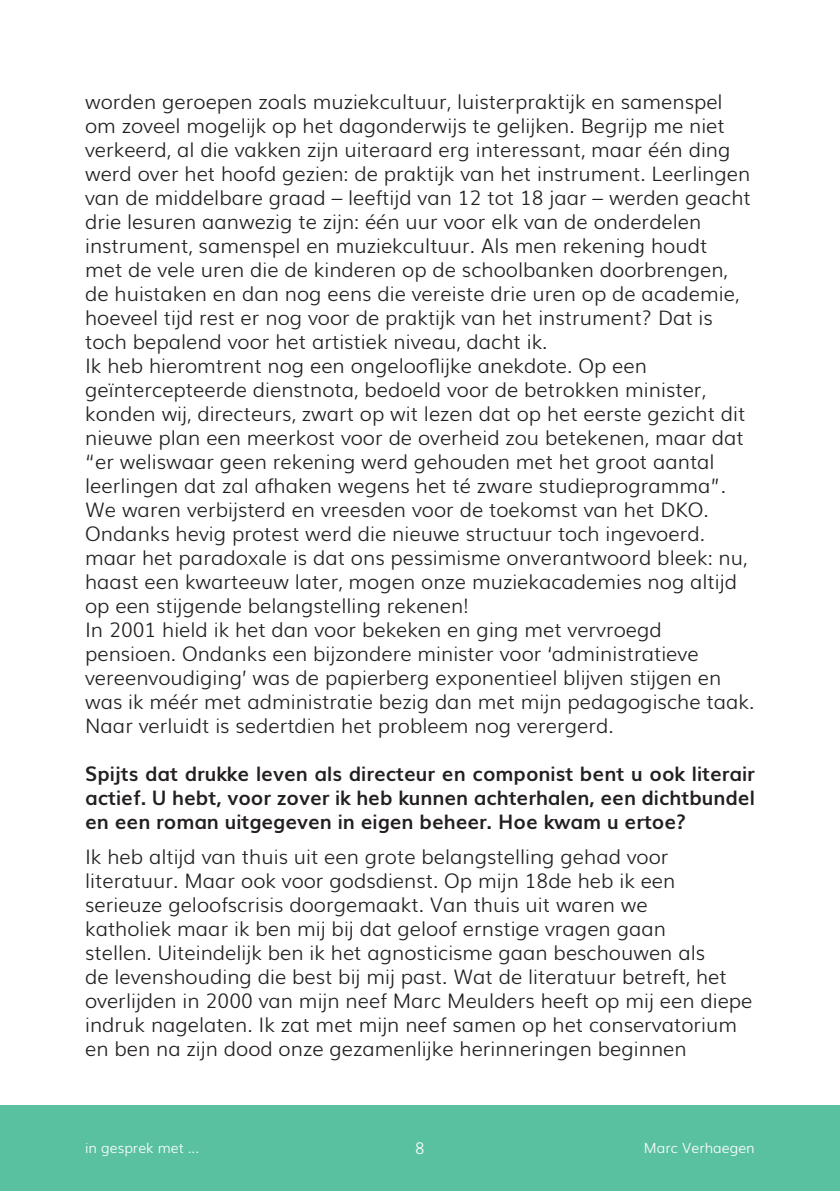
<style>
.page{position:relative;width:840px;height:1191px;background:#fff}
.page>*{position:absolute;margin:0;border:0;box-sizing:border-box;transform-origin:0 0}
.t1{font:300 20px/24px "Muli";color:#231f20}
.t2{font:700 20px/24px "Muli";color:#231f20;text-align:justify}
.t3{font:300 16px "Muli";color:#fff}
.t4{font:300 14px "Muli";color:#fff}
</style>
<div class="page">
<div style="left:0;top:1106px;width:839px;height:85px;background:#5ac1a0"></div>
<p class="t1" style="left:85px;top:88px;width:670px">worden geroepen zoals muziekcultuur, luisterpraktijk en samenspel om zoveel mogelijk op het dagonderwijs te gelijken. Begrijp me niet verkeerd, al die vakken zijn uiteraard erg interessant, maar één ding werd over het hoofd gezien: de praktijk van het instrument. Leerlingen van de middelbare graad – leeftijd van 12 tot 18 jaar – werden geacht drie lesuren aanwezig te zijn: één uur voor elk van de onderdelen instrument, samenspel en muziekcultuur. Als men rekening houdt<br>met de vele uren die de kinderen op de schoolbanken doorbrengen, de huistaken en dan nog eens die vereiste drie uren op de academie, hoeveel tijd rest er nog voor de praktijk van het instrument? Dat is toch bepalend voor het artistiek niveau, dacht ik.<br>Ik heb hieromtrent nog een ongelooflijke anekdote. Op een geïntercepteerde dienstnota, bedoeld voor de betrokken minister, konden wij, directeurs, zwart op wit lezen dat op het eerste gezicht dit nieuwe plan een meerkost voor de overheid zou betekenen, maar dat “er weliswaar geen rekening werd gehouden met het groot aantal leerlingen dat zal afhaken wegens het té zware studieprogramma”.<br>We waren verbijsterd en vreesden voor de toekomst van het DKO.<br>Ondanks hevig protest werd die nieuwe structuur toch ingevoerd. maar het paradoxale is dat ons pessimisme onverantwoord bleek: nu, haast een kwarteeuw later, mogen onze muziekacademies nog altijd op een stijgende belangstelling rekenen!<br>In 2001 hield ik het dan voor bekeken en ging met vervroegd pensioen. Ondanks een bijzondere minister voor ‘administratieve vereenvoudiging’ was de papierberg exponentieel blijven stijgen en was ik méér met administratie bezig dan met mijn pedagogische taak.<br>Naar verluidt is sedertdien het probleem nog verergerd.</p>
<p class="t2" style="left:85px;top:760px;width:671px">Spijts dat drukke leven als directeur en componist bent u ook literair actief. U hebt, voor zover ik heb kunnen achterhalen, een dichtbundel en een roman uitgegeven in eigen beheer. Hoe kwam u ertoe?</p>
<p class="t1" style="left:85px;top:843px;width:668px">Ik heb altijd van thuis uit een grote belangstelling gehad voor literatuur. Maar ook voor godsdienst. Op mijn 18de heb ik een serieuze geloofscrisis doorgemaakt. Van thuis uit waren we<br>katholiek maar ik ben mij bij dat geloof ernstige vragen gaan<br>stellen. Uiteindelijk ben ik het agnosticisme gaan beschouwen als<br>de levenshouding die best bij mij past. Wat de literatuur betreft, het overlijden in 2000 van mijn neef Marc Meulders heeft op mij een diepe indruk nagelaten. Ik zat met mijn neef samen op het conservatorium en ben na zijn dood onze gezamenlijke herinneringen beginnen</p>
<p class="t4" style="left:85px;top:1137px;width:115px">in gesprek met ...</p>
<p class="t3" style="left:415px;top:1135px;width:11px">8</p>
<p class="t4" style="left:643px;top:1137px;width:112px">Marc Verhaegen</p>
</div>
